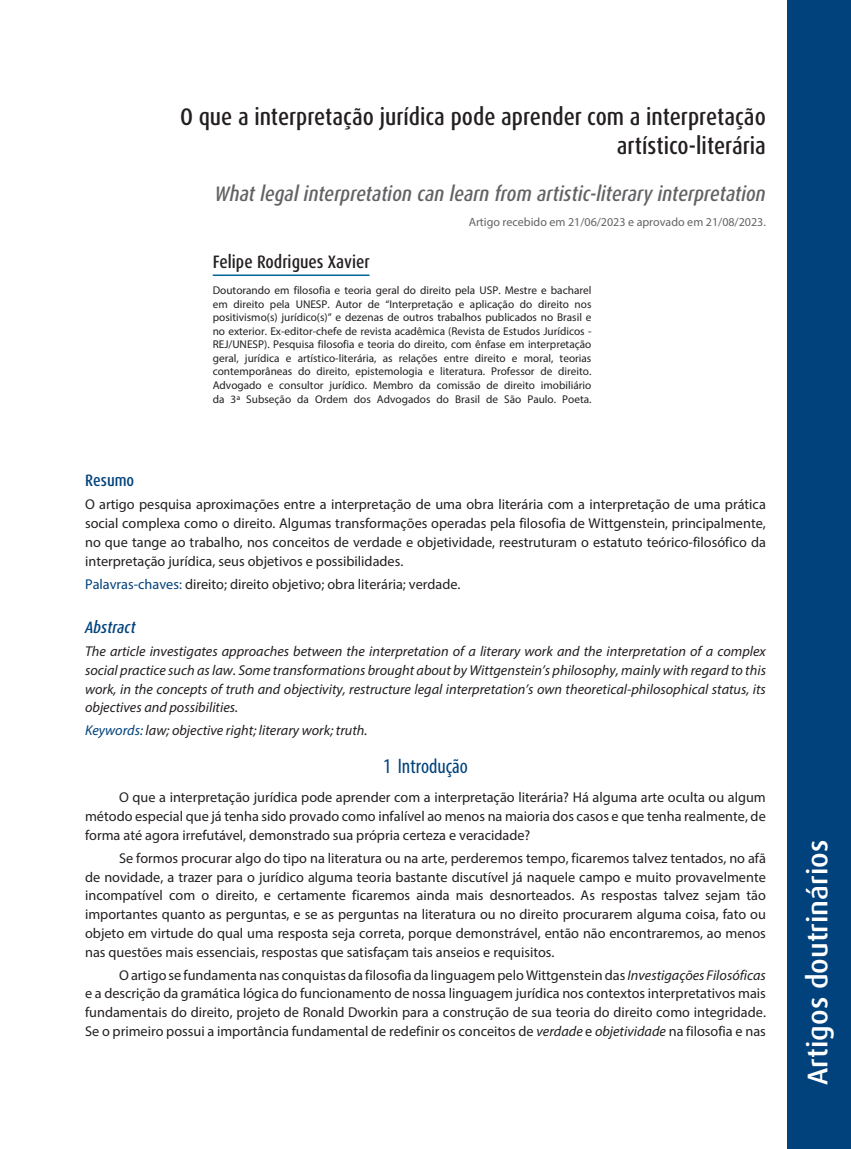
<style>
.page{position:relative;width:851px;height:1149px;background:#fff}
.page>*{position:absolute;margin:0;border:0;box-sizing:border-box;transform-origin:0 0}
.t1{font:500 28.5px "Dax Pro";color:#fff}
._00_-_TÍTULO{font:500 condensed 24px/28.8px "Dax Pro";color:#231f20;text-align:right}
._01_-_Título_em_inglês{font:italic 500 condensed 21px "Dax Pro";color:#636366}
._09_-_SUBTÍTULO{font:condensed 21px "Myriad Pro";color:#01427c}
._02_-_AUTOR{font:500 condensed 18px "Dax Pro";color:#231f20}
._07_-_ABSTRACT{font:italic 500 condensed 16.5px "Dax Pro";color:#01427c}
._05_-_RESUMO{font:500 condensed 16.5px "Dax Pro";color:#01427c}
._10_-_TEXTO{font:14.25px/18.8px "Myriad Pro";color:#231f20;text-align:justify}
._06_-_TEXTO_RESUMO{font:14.25px/18.8px "Myriad Pro";color:#231f20;text-align:justify}
._08_-_TEXTO_RESUMO_ABSTRACT{font:italic 14.25px/18.8px "Myriad Pro";color:#231f20;text-align:justify}
._03_-_Artigo_Recebido{font:12px "Myriad Pro";color:#636366}
._04_-_BIOGRAFIA{font:11.25px/13.5px "Myriad Pro";color:#231f20;text-align:justify}
.s1{color:#01427c}
.s2{font-style:italic}
</style>
<div class="page">
<div style="left:787px;top:0;width:63px;height:1148px;background:#01427c"></div>
<hr style="left:213px;top:274px;width:156px;height:2px;background:#006494">
<p class="_00_-_TÍTULO" style="left:180px;top:103px;width:587px">O que a interpretação jurídica pode aprender com a interpretação artístico-literária</p>
<p class="_01_-_Título_em_inglês" style="left:215px;top:180px;width:552px">What legal interpretation can learn from artistic-literary interpretation</p>
<p class="_03_-_Artigo_Recebido" style="left:468px;top:214px;width:299px">Artigo recebido em 21/06/2023 e aprovado em 21/08/2023.</p>
<p class="_02_-_AUTOR" style="left:213px;top:250px;width:158px">Felipe Rodrigues Xavier</p>
<p class="_04_-_BIOGRAFIA" style="left:213px;top:283px;width:380px">Doutorando em filosofia e teoria geral do direito pela USP. Mestre e bacharel em direito pela UNESP. Autor de “Interpretação e aplicação do direito nos positivismo(s) jurídico(s)” e dezenas de outros trabalhos publicados no Brasil e no exterior. Ex-editor-chefe de revista acadêmica (Revista de Estudos Jurídicos - REJ/UNESP). Pesquisa filosofia e teoria do direito, com ênfase em interpretação geral, jurídica e artístico-literária, as relações entre direito e moral, teorias contemporâneas do direito, epistemologia e literatura. Professor de direito.<br>Advogado e consultor jurídico. Membro da comissão de direito imobiliário da 3ª Subseção da Ordem dos Advogados do Brasil de São Paulo. Poeta.</p>
<p class="_05_-_RESUMO" style="left:85px;top:470px;width:51px">Resumo</p>
<p class="_06_-_TEXTO_RESUMO" style="left:85px;top:495px;width:682px">O artigo pesquisa aproximações entre a interpretação de uma obra literária com a interpretação de uma prática social complexa como o direito. Algumas transformações operadas pela filosofia de Wittgenstein, principalmente, no que tange ao trabalho, nos conceitos de verdade e objetividade, reestruturam o estatuto teórico-filosófico da interpretação jurídica, seus objetivos e possibilidades.</p>
<p class="_06_-_TEXTO_RESUMO" style="left:85px;top:574px;width:377px"><span class="s1">Palavras-chaves:</span> direito; direito objetivo; obra literária; verdade.</p>
<p class="_07_-_ABSTRACT" style="left:85px;top:616px;width:52px">Abstract</p>
<p class="_08_-_TEXTO_RESUMO_ABSTRACT" style="left:85px;top:641px;width:682px">The article investigates approaches between the interpretation of a literary work and the interpretation of a complex social practice such as law. Some transformations brought about by Wittgenstein’s philosophy, mainly with regard to this work, in the concepts of truth and objectivity, restructure legal interpretation’s own theoretical-philosophical status, its objectives and possibilities.</p>
<p class="_08_-_TEXTO_RESUMO_ABSTRACT" style="left:85px;top:720px;width:284px"><span class="s1">Keywords:</span> law; objective right; literary work; truth.</p>
<p class="_09_-_SUBTÍTULO" style="left:383px;top:753px;width:86px">1 Introdução</p>
<p class="_10_-_TEXTO" style="left:85px;top:787px;width:682px;text-indent:34px">O que a interpretação jurídica pode aprender com a interpretação literária? Há alguma arte oculta ou algum método especial que já tenha sido provado como infalível ao menos na maioria dos casos e que tenha realmente, de forma até agora irrefutável, demonstrado sua própria certeza e veracidade?</p>
<p class="_10_-_TEXTO" style="left:85px;top:848px;width:682px;text-indent:34px">Se formos procurar algo do tipo na literatura ou na arte, perderemos tempo, ficaremos talvez tentados, no afã de novidade, a trazer para o jurídico alguma teoria bastante discutível já naquele campo e muito provavelmente incompatível com o direito, e certamente ficaremos ainda mais desnorteados. As respostas talvez sejam tão importantes quanto as perguntas, e se as perguntas na literatura ou no direito procurarem alguma coisa, fato ou objeto em virtude do qual uma resposta seja correta, porque demonstrável, então não encontraremos, ao menos nas questões mais essenciais, respostas que satisfaçam tais anseios e requisitos.</p>
<p class="_10_-_TEXTO" style="left:85px;top:964px;width:682px;text-indent:34px">O artigo se fundamenta nas conquistas da filosofia da linguagem pelo Wittgenstein das <span class="s2">Investigações Filosóficas </span>e a descrição da gramática lógica do funcionamento de nossa linguagem jurídica nos contextos interpretativos mais fundamentais do direito, projeto de Ronald Dworkin para a construção de sua teoria do direito como integridade.<br>Se o primeiro possui a importância fundamental de redefinir os conceitos de <span class="s2">verdade</span> e <span class="s2">objetividade</span> na filosofia e nas</p>
<h1 class="t1" style="left:799px;top:1084px;width:247px;rotate:-90deg">Artigos doutrinários</h1>
</div>
